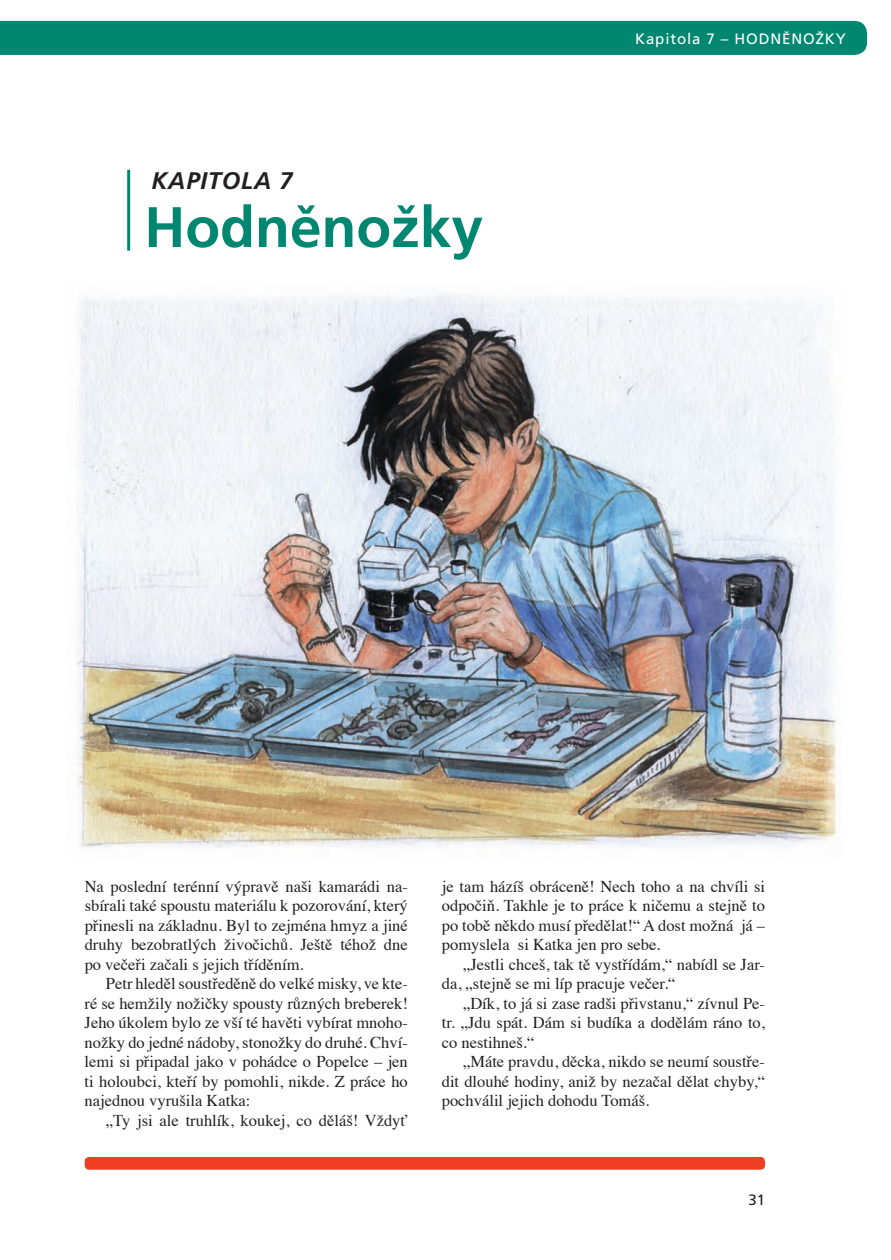
<style>
.page{position:relative;width:891px;height:1260px;background:#fff}
.page>*{position:absolute;margin:0;border:0;box-sizing:border-box;transform-origin:0 0}
.t1{font:700 57px "Frutiger CE";color:#008772}
.t2{font:italic 700 24px "Frutiger CE";letter-spacing:.03em;color:#231f20}
.t3{font:16.5px "Times";color:#231f20}
.t4{font:15px "Frutiger CE";letter-spacing:.06em;color:#fff}
.t5{font:15px "Frutiger CE";color:#231f20}
</style>
<div class="page">
<div style="left:0;top:21px;width:867px;height:34px;background:#008772"></div>
<hr style="left:127px;top:170px;width:3px;height:80px;background:#008772">
<div style="left:85px;top:1156px;width:680px;height:13px;background:#ef3e22;border-radius:4px"></div>
<img style="left:76px;top:291px;width:761px;height:560px">
<p class="t2" style="left:152px;top:166px;width:143px">KAPITOLA 7</p>
<p class="t1" style="left:144px;top:195px;width:340px">Hodněnožky</p>
<p class="t4" style="left:635px;top:30px;width:212px">Kapitola 7 – HODNĚNOŽKY</p>
<p class="t3" style="left:85px;top:870px;width:325px">Na poslední terénní výpravě naši kamarádi na-</p>
<p class="t3" style="left:85px;top:890px;width:325px">sbírali také spoustu materiálu k pozorování, který</p>
<p class="t3" style="left:85px;top:909px;width:325px">přinesli na základnu. Byl to zejména hmyz a jiné</p>
<p class="t3" style="left:85px;top:929px;width:325px">druhy bezobratlých živočichů. Ještě téhož dne</p>
<p class="t3" style="left:85px;top:948px;width:221px">po večeři začali s jejich tříděním.</p>
<p class="t3" style="left:106px;top:968px;width:303px">Petr hleděl soustředěně do velké misky, ve kte-</p>
<p class="t3" style="left:85px;top:987px;width:325px">ré se hemžily nožičky spousty různých breberek!</p>
<p class="t3" style="left:85px;top:1007px;width:325px">Jeho úkolem bylo ze vší té havěti vybírat mnoho-</p>
<p class="t3" style="left:85px;top:1026px;width:325px">nožky do jedné nádoby, stonožky do druhé. Chví-</p>
<p class="t3" style="left:85px;top:1046px;width:325px">lemi si připadal jako v pohádce o Popelce – jen</p>
<p class="t3" style="left:85px;top:1065px;width:325px">ti holoubci, kteří by pomohli, nikde. Z práce ho</p>
<p class="t3" style="left:85px;top:1085px;width:167px">najednou vyrušila Katka:</p>
<p class="t3" style="left:106px;top:1104px;width:303px">„Ty jsi ale truhlík, koukej, co děláš! Vždyť</p>
<p class="t3" style="left:442px;top:870px;width:325px">je tam házíš obráceně! Nech toho a na chvíli si</p>
<p class="t3" style="left:442px;top:890px;width:325px">odpočiň. Takhle je to práce k ničemu a stejně to</p>
<p class="t3" style="left:442px;top:909px;width:325px">po tobě někdo musí předělat!“ A dost možná já –</p>
<p class="t3" style="left:442px;top:929px;width:220px">pomyslela si Katka jen pro sebe.</p>
<p class="t3" style="left:463px;top:948px;width:303px">„Jestli chceš, tak tě vystřídám,“ nabídl se Jar-</p>
<p class="t3" style="left:442px;top:968px;width:235px">da, „stejně se mi líp pracuje večer.“</p>
<p class="t3" style="left:463px;top:987px;width:303px">„Dík, to já si zase radši přivstanu,“ zívnul Pe-</p>
<p class="t3" style="left:442px;top:1007px;width:325px">tr. „Jdu spát. Dám si budíka a dodělám ráno to,</p>
<p class="t3" style="left:442px;top:1026px;width:94px">co nestihneš.“</p>
<p class="t3" style="left:463px;top:1046px;width:303px">„Máte pravdu, děcka, nikdo se neumí soustře-</p>
<p class="t3" style="left:442px;top:1065px;width:325px">dit dlouhé hodiny, aniž by nezačal dělat chyby,“</p>
<p class="t3" style="left:442px;top:1085px;width:209px">pochválil jejich dohodu Tomáš.</p>
<p class="t5" style="left:748px;top:1190px;width:18px">31</p>
</div>
